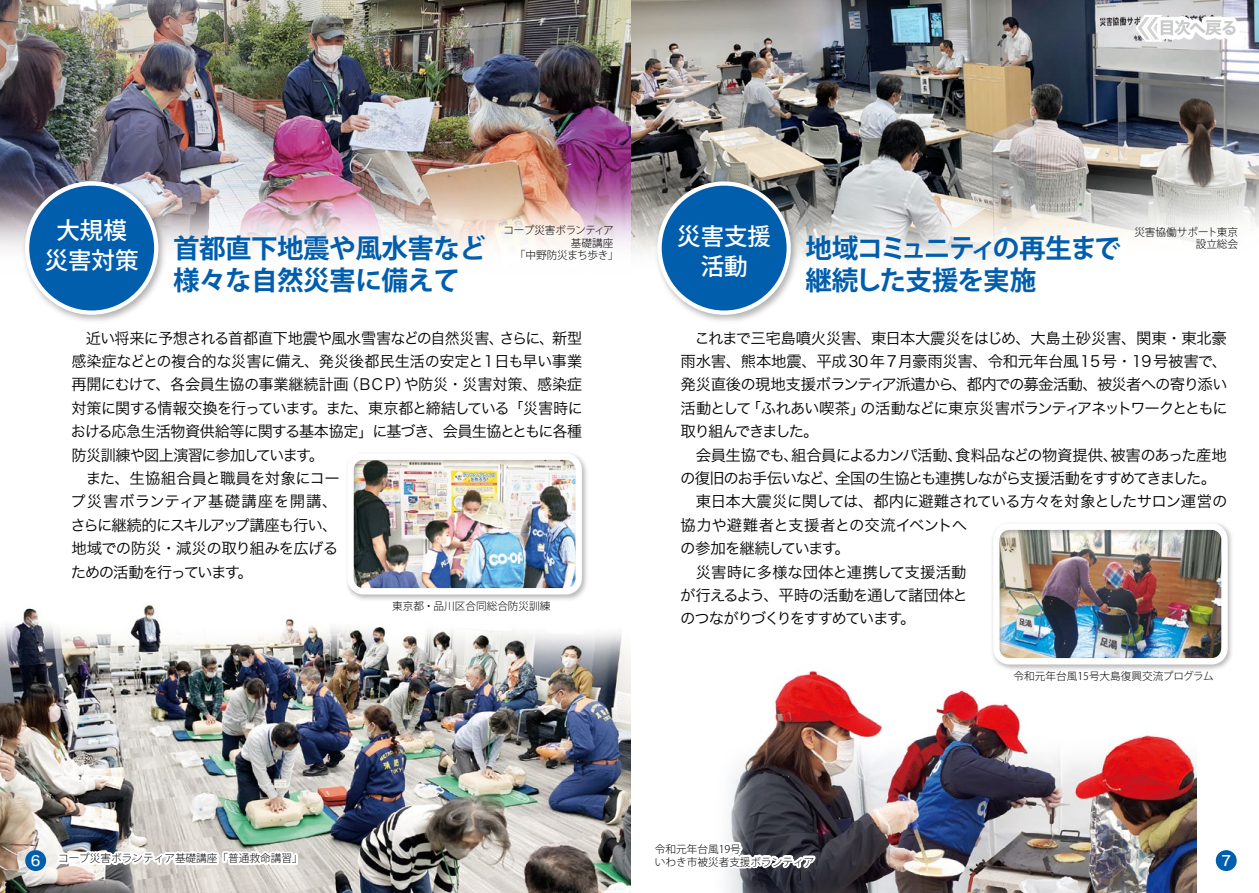
<style>
.page{position:relative;width:1259px;height:893px;background:#fff}
.page>*{position:absolute;margin:0;border:0;box-sizing:border-box;transform-origin:0 0}
.t1{font:700 26.55px/32px "Koz Go Pro";letter-spacing:-.02em;color:#005ead}
.t2{font:700 26.55px/32px "Koz Go Pro";letter-spacing:-.06em;color:#005ead}
.t3{font:500 23.4px/30px "Koz Go Pro";color:#fff;text-align:center}
.t4{font:16.95px "Hiragino UD Sans Std W6";letter-spacing:-.08em;color:#c9caca}
.t5{font:15.45px/23.4px "Hira Kaku Std W3";letter-spacing:-.045em;color:#000}
.t6{font:14.1px "Hira Kaku Std N W5";color:#fff}
.t7{font:300 10.65px/12.8px "Koz Go Pro";color:#000;text-align:right}
.t8{font:300 10.65px "Koz Go Pro";letter-spacing:-.05em;color:#000}
.t9{font:300 10.65px "Koz Go Pro";letter-spacing:-.02em;color:#000}
</style>
<div class="page">
<img style="left:630px;top:0;width:629px;height:260px">
<img style="left:0;top:0;width:630px;height:254px">
<img style="left:0;top:605px;width:630px;height:288px">
<img style="left:727px;top:671px;width:469px;height:222px">
<div style="left:25px;top:850px;width:21px;height:21px;background:#005ead;border-radius:50%"></div>
<div style="left:1215px;top:850px;width:21px;height:21px;background:#005ead;border-radius:50%"></div>
<img style="left:651px;top:175px;width:152px;height:146px">
<div style="left:659px;top:184px;width:129px;height:129px;background:#005ead;border-radius:50%"></div>
<div style="left:657px;top:181px;width:134px;height:134px;border:4px solid #fff;border-radius:50%"></div>
<img style="left:18px;top:175px;width:152px;height:146px">
<div style="left:27px;top:184px;width:129px;height:129px;background:#005ead;border-radius:50%"></div>
<div style="left:25px;top:181px;width:133px;height:134px;border:4px solid #fff;border-radius:50%"></div>
<svg style="left:727px;top:741px;width:92px;height:144px"></svg>
<img style="left:988px;top:523px;width:244px;height:151px">
<div style="left:993px;top:523px;width:234px;height:141px;border:6px solid #fff;border-radius:13px"></div>
<img style="left:55px;top:814px;width:245px;height:65px">
<img style="left:347px;top:456px;width:240px;height:144px">
<div style="left:347px;top:453px;width:235px;height:141px;border:6px solid #fff;border-radius:13px"></div>
<svg style="left:1132px;top:0;width:111px;height:49px"></svg>
<p class="t4" style="left:1158px;top:15px;width:81px">目次へ戻る</p>
<h2 class="t3" style="left:45px;top:217px;width:95px">大規模災害対策</h2>
<h1 class="t1" style="left:173px;top:234px;width:315px">首都直下地震や風水害など様々な自然災害に備えて</h1>
<p class="t8" style="left:503px;top:223px;width:112px">コープ災害ボランティア</p>
<p class="t7" style="left:571px;top:236px;width:44px">基礎講座</p>
<p class="t9" style="left:515px;top:249px;width:105px">「中野防災まち歩き」</p>
<p class="t5" style="left:70px;top:326px;width:514px">　近い将来に予想される首都直下地震や風水雪害などの自然災害、さらに、新型感染症などとの複合的な災害に備え、発災後都民生活の安定と1日も早い事業再開にむけて、各会員生協の事業継続計画（ＢＣＰ）や防災・災害対策、感染症対策に関する情報交換を行っています。また、東京都と締結している「災害時における応急生活物資供給等に関する基本協定」に基づき、会員生協とともに各種防災訓練や図上演習に参加しています。<br>　また、生協組合員と職員を対象にコー<br>プ災害ボランティア基礎講座を開講、<br>さらに継続的にスキルアップ講座も行い、<br>地域での防災・減災の取り組みを広げる<br>ための活動を行っています。</p>
<p class="t7" style="left:392px;top:600px;width:160px">東京都・品川区合同総合防災訓練</p>
<h2 class="t3" style="left:677px;top:223px;width:95px">災害支援活動</h2>
<h1 class="t2" style="left:805px;top:234px;width:317px">地域コミュニティの再生まで継続した支援を実施</h1>
<p class="t7" style="left:1134px;top:225px;width:105px">災害協働サポート東京設立総会</p>
<p class="t5" style="left:680px;top:326px;width:549px">　これまで三宅島噴火災害、東日本大震災をはじめ、大島土砂災害、関東・東北豪雨水害、熊本地震、平成30年7月豪雨災害、令和元年台風15号・19号被害で、発災直後の現地支援ボランティア派遣から、都内での募金活動、被災者への寄り添い活動として「ふれあい喫茶」の活動などに東京災害ボランティアネットワークとともに取り組んできました。<br>　会員生協でも、組合員によるカンパ活動、食料品などの物資提供、被害のあった産地の復旧のお手伝いなど、全国の生協とも連携しながら支援活動をすすめてきました。　東日本大震災に関しては、都内に避難されている方々を対象としたサロン運営の協力や避難者と支援者との交流イベントへ<br>の参加を継続しています。<br>　災害時に多様な団体と連携して支援活動<br>が行えるよう、平時の活動を通して諸団体と<br>のつながりづくりをすすめています。</p>
<p class="t7" style="left:1013px;top:670px;width:201px">令和元年台風15号大島復興交流プログラム</p>
<p class="t7" style="left:655px;top:843px;width:161px;text-align:left">令和元年台風19号<br>いわき市被災者支援ボランティア</p>
<p class="t7" style="left:58px;top:852px;width:246px">コープ災害ボランティア基礎講座「普通救命講習」</p>
<p class="t6" style="left:31px;top:850px;width:11px">6</p>
<p class="t6" style="left:1221px;top:850px;width:11px">7</p>
</div>
